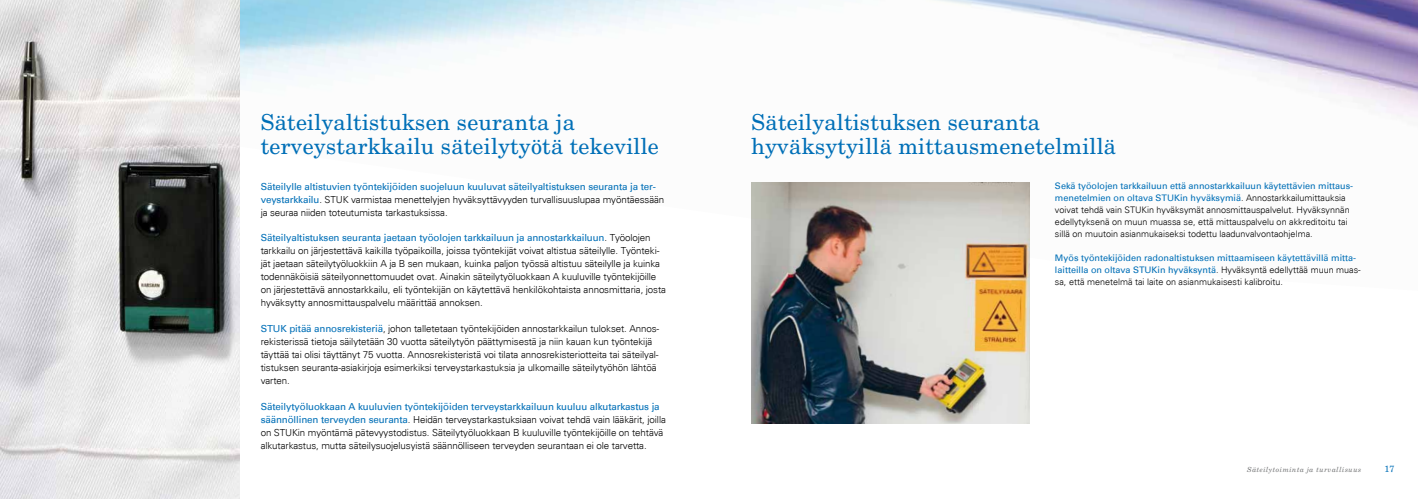
<style>
.page{position:relative;width:1418px;height:499px;background:#fff}
.page>*{position:absolute;margin:0;border:0;box-sizing:border-box;transform-origin:0 0}
.t1{font:22px/24px "New Century Schlbk LT Std";letter-spacing:.01em;color:#006fb7}
.t2{font:300 9.7px/13px "Univers";letter-spacing:-.01em;color:#000}
.t3{font:300 9px/12px "Univers";color:#000}
.t4{font:9px/12px "Univers";color:#006fb7}
.t5{font:9px "New Century Schlbk LT Std";color:#006fb7}
.t6{font:italic 7px "New Century Schlbk LT Std";letter-spacing:.07em;color:#707172}
.s1{font-weight:400;color:#006fb7}
.s2{font-weight:300;color:#000}
</style>
<div class="page">
<img style="left:239px;top:0;width:1178px;height:291px">
<img style="left:0;top:0;width:239px;height:499px">
<img style="left:751px;top:183px;width:278px;height:240px">
<h1 class="t1" style="left:261px;top:110px;width:399px">Säteilyaltistuksen seuranta ja terveystarkkailu säteilytyötä tekeville</h1>
<h1 class="t1" style="left:751px;top:110px;width:366px">Säteilyaltistuksen seuranta hyväksytyillä mittausmenetelmillä</h1>
<p class="t2" style="left:261px;top:180px;width:405px"><span class="s1">Säteilylle altistuvien työntekijöiden suojeluun kuuluvat säteilyaltistuksen seuranta ja ter&shy;veystarkkailu</span>. STUK varmistaa menettelyjen hyväksyttävyyden turvallisuuslupaa myöntäessään ja seuraa niiden toteutumista tarkastuksissa.</p>
<p class="t2" style="left:261px;top:231px;width:407px"><span class="s1">Säteilyaltistuksen seuranta jaetaan työolojen tarkkailuun ja annostarkkailuun</span>. Työolojen tarkkailu on järjestettävä kaikilla työpaikoilla, joissa työntekijät voivat altistua säteilylle. Työnteki&shy;jät jaetaan säteilytyöluokkiin A ja B sen mukaan, kuinka paljon työssä altistuu säteilylle ja kuinka todennäköisiä säteilyonnettomuudet ovat. Ainakin säteilytyöluokkaan A kuuluville työntekijöille on järjestettävä annostarkkailu, eli työntekijän on käytettävä henkilökohtaista annosmittaria, josta hyväksytty annosmittauspalvelu määrittää annoksen.</p>
<p class="t2" style="left:261px;top:322px;width:400px"><span class="s1">STUK pitää annosrekisteriä</span>, johon talletetaan työntekijöiden annostarkkailun tulokset. Annos&shy;rekisterissä tietoja säilytetään 30 vuotta säteilytyön päättymisestä ja niin kauan kun työntekijä täyttää tai olisi täyttänyt 75 vuotta. Annosrekisteristä voi tilata annosrekisteriotteita tai säteilyal&shy;tistuksen seuranta-asiakirjoja esimerkiksi terveystarkastuksia ja ulkomaille säteilytyöhön lähtöä varten.</p>
<p class="t2" style="left:261px;top:400px;width:407px"><span class="s1">Säteilytyöluokkaan A kuuluvien työntekijöiden terveystarkkailuun kuuluu alkutarkastus ja säännöllinen terveyden seuranta</span>. Heidän terveystarkastuksiaan voivat tehdä vain lääkärit, joilla on STUKin myöntämä pätevyystodistus. Säteilytyöluokkaan B kuuluville työntekijöille on tehtävä alkutarkastus, mutta säteilysuojelusyistä säännölliseen terveyden seurantaan ei ole tarvetta.</p>
<p class="t3" style="left:1054px;top:180px;width:300px"><span class="s1">Sekä työolojen tarkkailuun että annostarkkailuun käytettävien mittaus&shy;menetelmien on oltava STUKin hyväksymiä</span>. Annostarkkailumittauksia voivat tehdä vain STUKin hyväksymät annosmittauspalvelut. Hyväksynnän edellytyksenä on muun muassa se, että mittauspalvelu on akkreditoitu tai sillä on muutoin asianmukaiseksi todettu laadunvalvontaohjelma.</p>
<p class="t4" style="left:1054px;top:252px;width:307px">Myös työntekijöiden radonaltistuksen mittaamiseen käytettävillä mitta&shy;laitteilla on oltava STUKin hyväksyntä<span class="s2">. Hyväksyntä edellyttää muun muas&shy;sa, että menetelmä tai laite on asianmukaisesti kalibroitu.</span></p>
<p class="t6" style="left:1247px;top:465px;width:116px">Säteilytoiminta ja turvallisuus</p>
<p class="t5" style="left:1384px;top:464px;width:12px">17</p>
</div>
